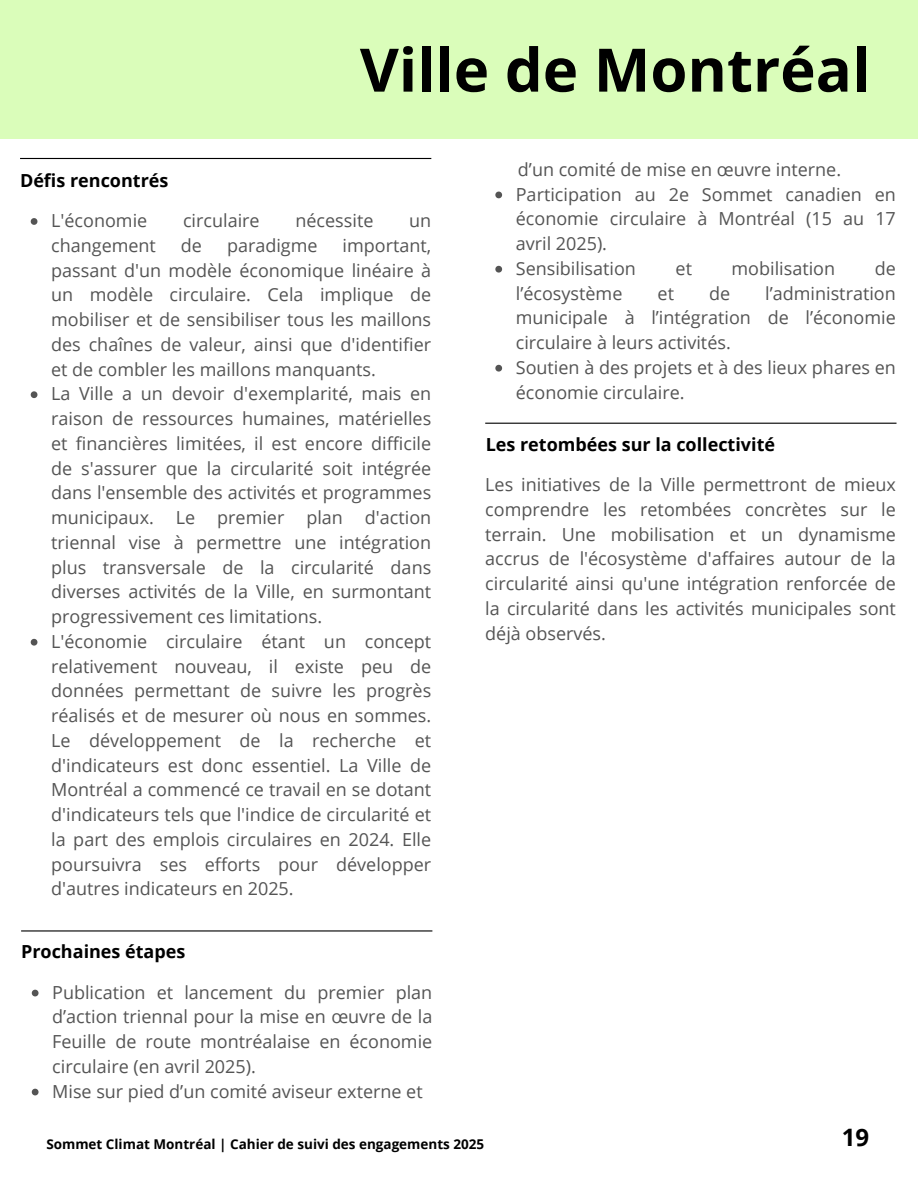
<style>
.page{position:relative;width:918px;height:1188px;background:#fff}
.page>*{position:absolute;margin:0;border:0;box-sizing:border-box;transform-origin:0 0}
.t1{font:700 60px "Open Sans";color:#000}
.t2{font:700 24px "Open Sans";color:#000}
.t3{font:18px/24.8px "Open Sans";color:#545454;text-align:justify}
.t4{font:700 18px "Open Sans";color:#000}
.t5{font:700 13.5px "Open Sans";color:#000}
</style>
<div class="page">
<div style="left:0;top:0;width:918px;height:138px;background:#dafdba"></div>
<hr style="left:20px;top:158px;width:411px;height:1px;background:#000">
<svg style="left:495px;top:192px;width:7px;height:6px"></svg>
<svg style="left:495px;top:266px;width:7px;height:7px"></svg>
<svg style="left:495px;top:365px;width:7px;height:7px"></svg>
<svg style="left:31px;top:218px;width:6px;height:7px"></svg>
<svg style="left:31px;top:391px;width:6px;height:7px"></svg>
<svg style="left:31px;top:639px;width:6px;height:7px"></svg>
<hr style="left:21px;top:930px;width:411px;height:2px;background:#000">
<svg style="left:32px;top:990px;width:7px;height:6px"></svg>
<svg style="left:32px;top:1089px;width:7px;height:6px"></svg>
<hr style="left:485px;top:423px;width:412px;height:1px;background:#000">
<h1 class="t1" style="left:360px;top:28px;width:512px">Ville de Montréal</h1>
<p class="t4" style="left:20px;top:168px;width:150px">Défis rencontrés</p>
<h3 class="t3" style="left:51px;top:208px;width:98px">L'économie</h3>
<h3 class="t3" style="left:183px;top:208px;width:78px">circulaire</h3>
<h3 class="t3" style="left:295px;top:208px;width:79px">nécessite</h3>
<h3 class="t3" style="left:409px;top:208px;width:24px">un</h3>
<h3 class="t3" style="left:51px;top:232px;width:106px">changement</h3>
<h3 class="t3" style="left:181px;top:232px;width:23px">de</h3>
<h3 class="t3" style="left:227px;top:232px;width:92px">paradigme</h3>
<h3 class="t3" style="left:51px;top:232px;width:382px;text-indent:291px">important, passant d'un modèle économique linéaire à un modèle circulaire. Cela implique de mobiliser et de sensibiliser tous les maillons des chaînes de valeur, ainsi que d'identifier et de combler les maillons manquants.</h3>
<p class="t3" style="left:51px;top:381px;width:382px">La Ville a un devoir d'exemplarité, mais en raison de ressources humaines, matérielles et financières limitées, il est encore difficile de s'assurer que la circularité soit intégrée dans l'ensemble des activités et programmes municipaux. Le premier plan d'action triennal vise à permettre une intégration plus transversale de la circularité dans diverses activités de la Ville, en surmontant progressivement ces limitations.</p>
<p class="t3" style="left:51px;top:628px;width:382px">L'économie circulaire étant un concept relativement nouveau, il existe peu de données permettant de suivre les progrès réalisés et de mesurer où nous en sommes.<br>Le développement de la recherche et d'indicateurs est donc essentiel. La Ville de Montréal a commencé ce travail en se dotant d'indicateurs tels que l'indice de circularité et la part des emplois circulaires en 2024. Elle poursuivra ses efforts pour développer d'autres indicateurs en 2025.</p>
<p class="t4" style="left:21px;top:939px;width:166px">Prochaines étapes</p>
<p class="t3" style="left:52px;top:979px;width:382px">Publication et lancement du premier plan d’action triennal pour la mise en œuvre de la Feuille de route montréalaise en économie circulaire (en avril 2025).</p>
<h2 class="t3" style="left:52px;top:1078px;width:372px">Mise sur pied d’un comité aviseur externe et</h2>
<p class="t3" style="left:518px;top:156px;width:325px">d’un comité de mise en œuvre interne.</p>
<h2 class="t3" style="left:516px;top:181px;width:382px">Participation au 2e Sommet canadien en économie circulaire à Montréal (15 au 17 avril 2025).</h2>
<p class="t3" style="left:516px;top:255px;width:122px">Sensibilisation</p>
<p class="t3" style="left:676px;top:255px;width:18px">et</p>
<p class="t3" style="left:732px;top:255px;width:105px">mobilisation</p>
<p class="t3" style="left:875px;top:255px;width:23px">de</p>
<p class="t3" style="left:516px;top:280px;width:108px">l’écosystème</p>
<p class="t3" style="left:658px;top:280px;width:18px">et</p>
<p class="t3" style="left:709px;top:280px;width:23px">de</p>
<p class="t3" style="left:516px;top:280px;width:382px;text-indent:249px">l’administration municipale à l’intégration de l’économie circulaire à leurs activités.</p>
<p class="t3" style="left:516px;top:354px;width:382px">Soutien à des projets et à des lieux phares en économie circulaire.</p>
<p class="t4" style="left:486px;top:432px;width:291px">Les retombées sur la collectivité</p>
<h3 class="t3" style="left:485px;top:472px;width:412px">Les initiatives de la Ville permettront de mieux comprendre les retombées concrètes sur le terrain. Une mobilisation et un dynamisme accrus de l'écosystème d'affaires autour de la circularité ainsi qu'une intégration renforcée de la circularité dans les activités municipales sont déjà observés.</h3>
<h2 class="t5" style="left:46px;top:1134px;width:439px">Sommet Climat Montréal | Cahier de suivi des engagements 2025</h2>
<p class="t2" style="left:842px;top:1121px;width:29px">19</p>
</div>
